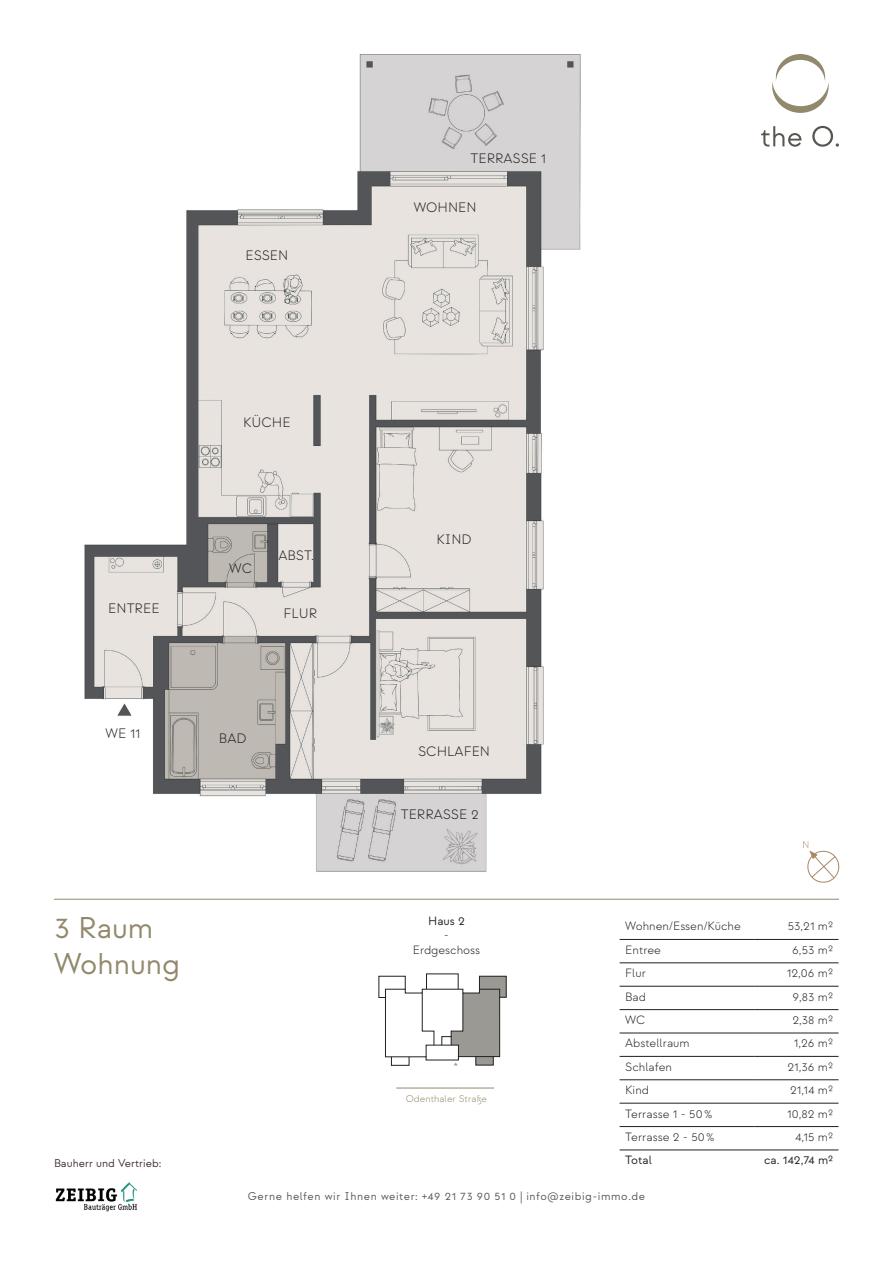
<style>
.page{position:relative;width:893px;height:1263px;background:#fff}
.page>*{position:absolute;margin:0;border:0;box-sizing:border-box;transform-origin:0 0}
.t1{font:30px/36px "Strawford";color:#92896c}
.t2{font:300 13.65px "Strawford";color:#231f20}
.t3{font:300 12px/14.4px "Strawford";color:#231f20;text-align:center}
.t4{font:12px "Strawford";color:#231f20}
.t5{font:11.25px "Strawford";letter-spacing:.05em;color:#57585a}
.t6{font:11.25px "Strawford";color:#3f312f}
.t7{font:300 9.75px "Strawford";color:#92896c}
</style>
<div class="page">
<svg style="left:761px;top:126px;width:78px;height:21px"></svg>
<svg style="left:772px;top:54px;width:57px;height:59px"></svg>
<img style="left:54px;top:54px;width:588px;height:845px">
<div style="left:100px;top:720px;width:46px;height:26px;background:#fff"></div>
<hr style="left:54px;top:899px;width:785px;height:1px;background:#92896c">
<hr style="left:620px;top:939px;width:135px;height:1px;background:#231f20">
<hr style="left:755px;top:939px;width:83px;height:1px;background:#231f20">
<hr style="left:620px;top:962px;width:135px;height:1px;background:#231f20">
<hr style="left:755px;top:962px;width:83px;height:1px;background:#231f20">
<hr style="left:620px;top:986px;width:135px;height:1px;background:#231f20">
<hr style="left:755px;top:986px;width:83px;height:1px;background:#231f20">
<hr style="left:620px;top:1009px;width:135px;height:1px;background:#231f20">
<hr style="left:755px;top:1009px;width:83px;height:1px;background:#231f20">
<hr style="left:620px;top:1033px;width:135px;height:1px;background:#231f20">
<hr style="left:755px;top:1033px;width:83px;height:1px;background:#231f20">
<hr style="left:620px;top:1056px;width:135px;height:1px;background:#231f20">
<hr style="left:755px;top:1056px;width:83px;height:1px;background:#231f20">
<hr style="left:620px;top:1079px;width:135px;height:1px;background:#231f20">
<hr style="left:755px;top:1079px;width:83px;height:1px;background:#231f20">
<hr style="left:620px;top:1103px;width:135px;height:1px;background:#231f20">
<hr style="left:755px;top:1103px;width:83px;height:1px;background:#231f20">
<hr style="left:620px;top:1126px;width:135px;height:1px;background:#231f20">
<hr style="left:755px;top:1126px;width:83px;height:1px;background:#231f20">
<hr style="left:620px;top:1150px;width:135px;height:1px;background:#231f20">
<hr style="left:755px;top:1150px;width:83px;height:1px;background:#231f20">
<hr style="left:396px;top:1088px;width:98px;height:1px;background:#92896c">
<svg style="left:379px;top:976px;width:128px;height:89px"></svg>
<svg style="left:803px;top:841px;width:37px;height:42px"></svg>
<img style="left:55px;top:1182px;width:82px;height:30px">
<p class="t2" style="left:470px;top:150px;width:77px">TERRASSE 1</p>
<p class="t2" style="left:108px;top:600px;width:53px">ENTREE</p>
<p class="t2" style="left:106px;top:725px;width:36px">WE 11</p>
<p class="t2" style="left:245px;top:247px;width:45px">ESSEN</p>
<p class="t2" style="left:243px;top:414px;width:49px">KÜCHE</p>
<p class="t2" style="left:229px;top:560px;width:24px">WC</p>
<p class="t2" style="left:278px;top:547px;width:37px">ABST.</p>
<p class="t2" style="left:284px;top:605px;width:35px">FLUR</p>
<p class="t2" style="left:219px;top:730px;width:29px">BAD</p>
<p class="t2" style="left:414px;top:199px;width:64px">WOHNEN</p>
<p class="t2" style="left:436px;top:531px;width:37px">KIND</p>
<p class="t2" style="left:418px;top:743px;width:73px">SCHLAFEN</p>
<p class="t2" style="left:401px;top:806px;width:80px">TERRASSE 2</p>
<p class="t4" style="left:428px;top:913px;width:38px">Haus 2</p>
<p class="t3" style="left:413px;top:928px;width:69px">-<br>Erdgeschoss</p>
<h1 class="t1" style="left:54px;top:910px;width:128px">3 Raum<br>Wohnung</h1>
<p class="t3" style="left:625px;top:919px;width:117px">Wohnen/Essen/Küche</p>
<p class="t3" style="left:788px;top:919px;width:47px">53,21 m²</p>
<p class="t3" style="left:625px;top:943px;width:37px">Entree</p>
<p class="t3" style="left:792px;top:943px;width:42px">6,53 m²</p>
<p class="t3" style="left:625px;top:966px;width:22px">Flur</p>
<p class="t3" style="left:787px;top:966px;width:48px">12,06 m²</p>
<p class="t3" style="left:625px;top:989px;width:22px">Bad</p>
<p class="t3" style="left:792px;top:989px;width:42px">9,83 m²</p>
<p class="t3" style="left:625px;top:1013px;width:22px">WC</p>
<p class="t3" style="left:792px;top:1013px;width:42px">2,38 m²</p>
<p class="t3" style="left:625px;top:1036px;width:66px">Abstellraum</p>
<p class="t3" style="left:794px;top:1036px;width:41px">1,26 m²</p>
<p class="t3" style="left:625px;top:1060px;width:48px">Schlafen</p>
<p class="t3" style="left:787px;top:1060px;width:47px">21,36 m²</p>
<p class="t3" style="left:625px;top:1083px;width:25px">Kind</p>
<p class="t3" style="left:790px;top:1083px;width:44px">21,14 m²</p>
<p class="t3" style="left:625px;top:1106px;width:89px">Terrasse 1 - 50 %</p>
<p class="t3" style="left:787px;top:1106px;width:47px">10,82 m²</p>
<p class="t3" style="left:625px;top:1130px;width:91px">Terrasse 2 - 50 %</p>
<p class="t3" style="left:795px;top:1130px;width:39px">4,15 m²</p>
<p class="t4" style="left:625px;top:1153px;width:28px">Total</p>
<p class="t4" style="left:764px;top:1153px;width:70px">ca. 142,74 m²</p>
<p class="t7" style="left:406px;top:1092px;width:83px">Odenthaler Straße</p>
<p class="t6" style="left:54px;top:1156px;width:109px">Bauherr und Vertrieb:</p>
<p class="t5" style="left:248px;top:1190px;width:399px">Gerne helfen wir Ihnen weiter: +49 21 73 90 51 0 | info@zeibig-immo.de</p>
</div>
